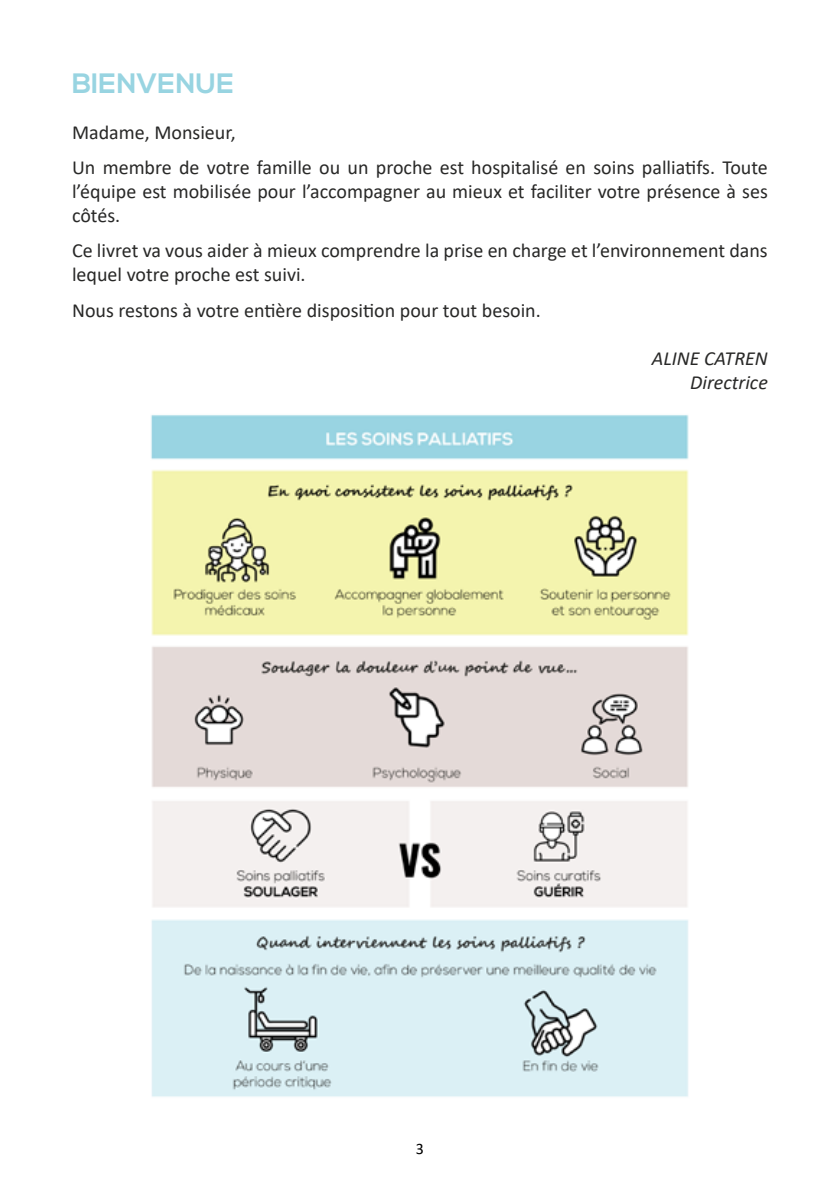
<style>
.page{position:relative;width:840px;height:1191px;background:#fff}
.page>*{position:absolute;margin:0;border:0;box-sizing:border-box;transform-origin:0 0}
.t1{font:700 28px "Nexa";color:#98d4e1}
.t2{font:20px/24px "Calibri";color:#282827}
.t3{font:italic 20px/24px "Calibri";color:#282827;text-align:right}
.t4{font:16px "Calibri";color:#000}
</style>
<div class="page">
<img style="left:151px;top:415px;width:538px;height:682px">
<h1 class="t1" style="left:72px;top:67px;width:163px">BIENVENUE</h1>
<p class="t2" style="left:72px;top:114px;width:697px;line-height:35.4px">Madame, Monsieur,<br>Un membre de votre famille ou un proche est hospitalisé en soins palliatifs. Toute</p>
<p class="t2" style="left:72px;top:179px;width:697px">l’équipe est mobilisée pour l’accompagner au mieux et faciliter votre présence à ses côtés.</p>
<p class="t2" style="left:72px;top:238px;width:696px">Ce livret va vous aider à mieux comprendre la prise en charge et l’environnement dans lequel votre proche est suivi.</p>
<p class="t2" style="left:72px;top:297px;width:470px">Nous restons à votre entière disposition pour tout besoin.</p>
<p class="t3" style="left:651px;top:345px;width:117px">ALINE CATREN<br>Directrice</p>
<p class="t4" style="left:415px;top:1137px;width:10px">3</p>
</div>
